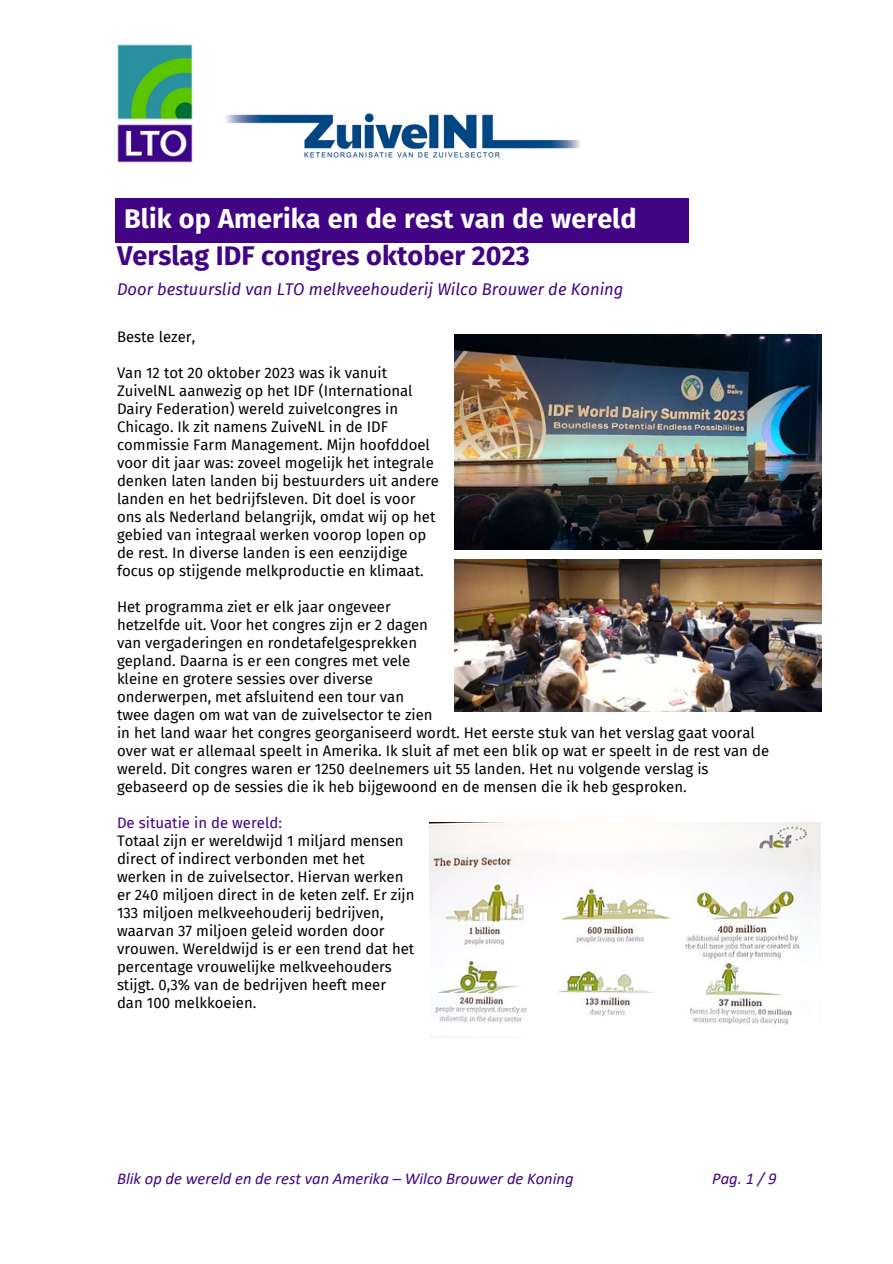
<style>
.page{position:relative;width:893px;height:1264px;background:#fff}
.page>*{position:absolute;margin:0;border:0;box-sizing:border-box;transform-origin:0 0}
.t1{font:700 27px/37px "Fira Sans";letter-spacing:.005em;color:#fff}
.t2{font:italic 16.5px "Calibri";color:#400485}
.t3{font:italic 16.5px "Fira Sans";color:#400485}
.t4{font:15px/18px "Fira Sans";color:#000}
.t5{font:15px "Fira Sans";color:#400485}
.s1{color:#400485}
</style>
<div class="page">
<img style="left:117px;top:44px;width:76px;height:119px">
<div style="left:115px;top:198px;width:574px;height:45px;background:#400485"></div>
<img style="left:454px;top:334px;width:367px;height:215px">
<img style="left:454px;top:559px;width:367px;height:153px">
<img style="left:429px;top:823px;width:391px;height:215px">
<img style="left:226px;top:113px;width:354px;height:44px">
<p class="t1" style="left:117px;top:200px;width:521px">Blik op Amerika en de rest van de wereld<br><span class="s1">Verslag IDF congres oktober 2023</span></p>
<p class="t3" style="left:117px;top:280px;width:508px">Door bestuurslid van LTO melkveehouderij Wilco Brouwer de Koning</p>
<p class="t4" style="left:117px;top:328px;width:80px">Beste lezer,</p>
<p class="t4" style="left:117px;top:364px;width:272px">Van 12 tot 20 oktober 2023 was ik vanuit</p>
<p class="t4" style="left:117px;top:382px;width:297px">ZuivelNL aanwezig op het IDF (International</p>
<p class="t4" style="left:117px;top:400px;width:282px">Dairy Federation) wereld zuivelcongres in</p>
<p class="t4" style="left:117px;top:418px;width:272px">Chicago. Ik zit namens ZuiveNL in de IDF</p>
<p class="t4" style="left:117px;top:436px;width:314px">commissie Farm Management. Mijn hoofddoel</p>
<p class="t4" style="left:117px;top:454px;width:318px">voor dit jaar was: zoveel mogelijk het integrale</p>
<p class="t4" style="left:117px;top:472px;width:323px">denken laten landen bij bestuurders uit andere</p>
<p class="t4" style="left:117px;top:490px;width:300px">landen en het bedrijfsleven. Dit doel is voor</p>
<p class="t4" style="left:117px;top:508px;width:320px">ons als Nederland belangrijk, omdat wij op het</p>
<p class="t4" style="left:117px;top:526px;width:311px">gebied van integraal werken voorop lopen op</p>
<p class="t4" style="left:117px;top:544px;width:292px">de rest. In diverse landen is een eenzijdige</p>
<p class="t4" style="left:117px;top:562px;width:308px">focus op stijgende melkproductie en klimaat.</p>
<p class="t4" style="left:117px;top:598px;width:275px">Het programma ziet er elk jaar ongeveer</p>
<p class="t4" style="left:117px;top:616px;width:312px">hetzelfde uit. Voor het congres zijn er 2 dagen</p>
<p class="t4" style="left:117px;top:634px;width:301px">van vergaderingen en rondetafelgesprekken</p>
<p class="t4" style="left:117px;top:652px;width:295px">gepland. Daarna is er een congres met vele</p>
<p class="t4" style="left:117px;top:670px;width:257px">kleine en grotere sessies over diverse</p>
<p class="t4" style="left:117px;top:688px;width:288px">onderwerpen, met afsluitend een tour van</p>
<p class="t4" style="left:117px;top:706px;width:317px">twee dagen om wat van de zuivelsector te zien</p>
<p class="t4" style="left:117px;top:724px;width:653px">in het land waar het congres georganiseerd wordt. Het eerste stuk van het verslag gaat vooral over wat er allemaal speelt in Amerika. Ik sluit af met een blik op wat er speelt in de rest van de wereld. Dit congres waren er 1250 deelnemers uit 55 landen. Het nu volgende verslag is gebaseerd op de sessies die ik heb bijgewoond en de mensen die ik heb gesproken.</p>
<p class="t5" style="left:117px;top:814px;width:166px">De situatie in de wereld:</p>
<p class="t4" style="left:117px;top:831px;width:288px">Totaal zijn er wereldwijd 1 miljard mensen</p>
<p class="t4" style="left:117px;top:849px;width:249px">direct of indirect verbonden met het</p>
<p class="t4" style="left:117px;top:867px;width:288px">werken in de zuivelsector. Hiervan werken</p>
<p class="t4" style="left:117px;top:885px;width:299px">er 240 miljoen direct in de keten zelf. Er zijn</p>
<p class="t4" style="left:117px;top:903px;width:268px">133 miljoen melkveehouderij bedrijven,</p>
<p class="t4" style="left:117px;top:921px;width:269px">waarvan 37 miljoen geleid worden door</p>
<p class="t4" style="left:117px;top:939px;width:299px">vrouwen. Wereldwijd is er een trend dat het</p>
<p class="t4" style="left:117px;top:957px;width:276px">percentage vrouwelijke melkveehouders</p>
<p class="t4" style="left:117px;top:975px;width:271px">stijgt. 0,3% van de bedrijven heeft meer</p>
<p class="t4" style="left:117px;top:993px;width:141px">dan 100 melkkoeien.</p>
<p class="t2" style="left:117px;top:1171px;width:458px">Blik op de wereld en de rest van Amerika – Wilco Brouwer de Koning</p>
<p class="t2" style="left:712px;top:1171px;width:66px">Pag. 1 / 9</p>
</div>
